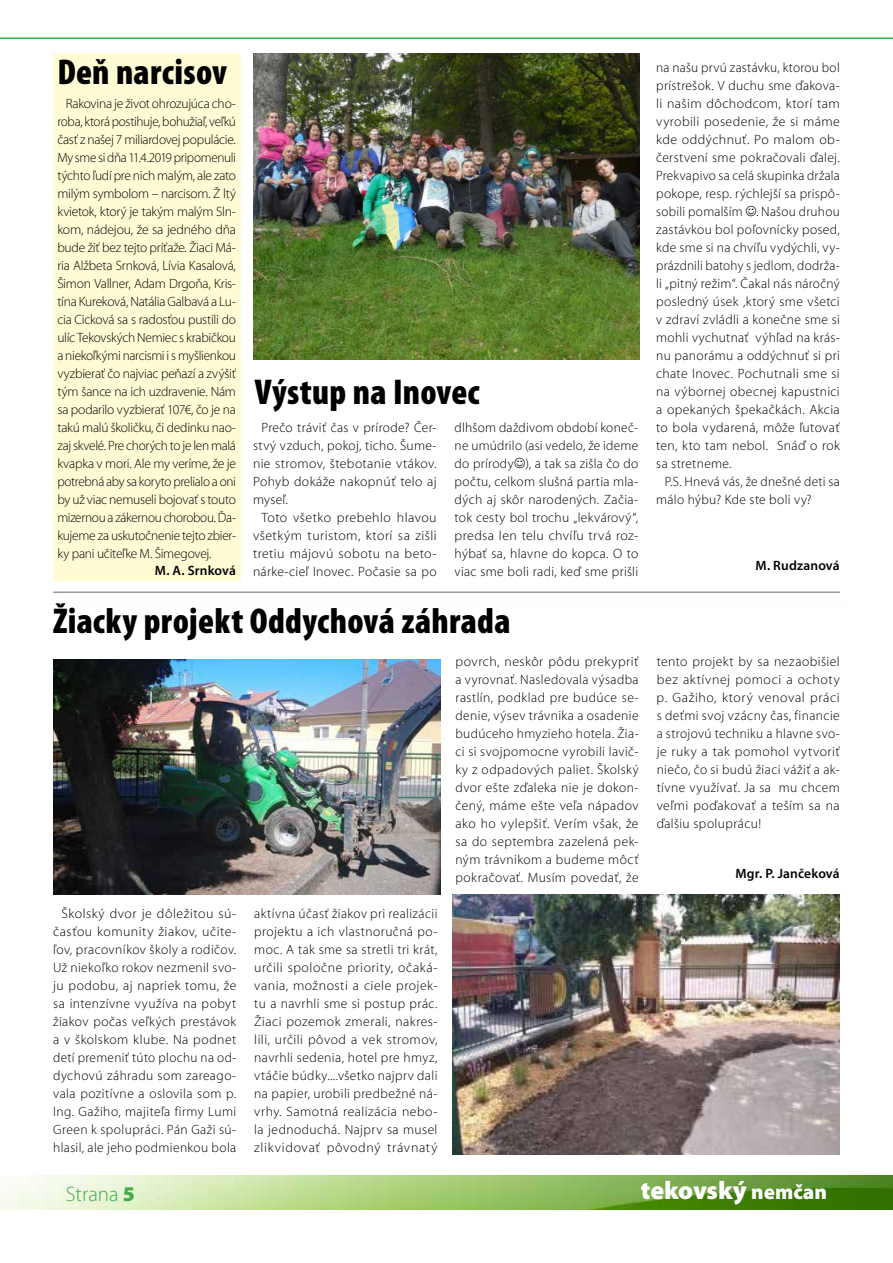
<style>
.page{position:relative;width:893px;height:1263px;background:#fff}
.page>*{position:absolute;margin:0;border:0;box-sizing:border-box;transform-origin:0 0}
.t1{font:900 condensed 36px "Mini Pro";letter-spacing:.01em;color:#000}
.t2{font:900 25.5px "Mini Pro";letter-spacing:-.005em;color:#fff}
.t3{font:300 21px "Mini Pro";color:#41ad49}
.t4{font:300 13.5px/18px "Mini Pro";letter-spacing:.025em;color:#000;text-align:justify}
.t5{font:600 13.5px "Mini Pro";letter-spacing:.01em;color:#000}
.s1{font-weight:900}
.s2{font-size:21px}
</style>
<div class="page">
<img style="left:0;top:1176px;width:893px;height:34px">
<hr style="left:0;top:38px;width:893px;height:1px;background:#41ad49">
<div style="left:53px;top:53px;width:187px;height:527px;background:#fffcd5"></div>
<img style="left:253px;top:53px;width:387px;height:306px">
<hr style="left:53px;top:592px;width:787px;height:1px;background:#000">
<img style="left:53px;top:659px;width:387px;height:235px">
<img style="left:453px;top:894px;width:387px;height:260px">
<h1 class="t1" style="left:57px;top:52px;width:171px">Deň narcisov</h1>
<p class="t4" style="left:57px;top:95px;width:180px;text-indent:9px">Rakovina je život ohrozujúca cho&shy;roba, ktorápostihuje,bohužiaľ, veľkú časť z našej 7 miliardovej populácie.<br>My sme si dňa 11.4.2019 pripomenuli týchto ľudí pre nich malým, ale zato milým symbolom – narcisom. Ž ltý kvietok, ktorý je takým malým Sln&shy;kom, nádejou, že sa jedného dňa bude žiť bez tejto príťaže. Žiaci Má&shy;ria Alžbeta Srnková, Lívia Kasalová, Šimon Vallner, Adam Drgoňa, Kris&shy;tína Kureková, Natália Galbavá a Lu&shy;cia Cicková sa s radosťou pustili do ulíc Tekovských Nemiec s krabičkou a niekoľkými narcismi i s myšlienkou vyzbierať čo najviac peňazí a zvýšiť tým šance na ich uzdravenie. Nám sa podarilo vyzbierať 107€, čo je na takú malú školičku, či dedinku nao&shy;zaj skvelé. Pre chorých to je len malá kvapka v mori. Ale my veríme, že je potrebná aby sa koryto prelialo a oni by už viac nemuseli bojovať s touto mizernou a zákernou chorobou.Ďa&shy;kujeme za uskutočnenie tejto zbier&shy;ky pani učiteľke M. Šimegovej.</p>
<p class="t5" style="left:155px;top:562px;width:83px">M. A. Srnková</p>
<h1 class="t1" style="left:255px;top:372px;width:226px">Výstup na Inovec</h1>
<p class="t4" style="left:253px;top:419px;width:185px;text-indent:9px">Prečo tráviť čas v prírode? Čer&shy;stvý vzduch, pokoj, ticho. Šume&shy;nie stromov, štebotanie vtákov.<br>Pohyb dokáže nakopnúť telo aj myseľ.</p>
<p class="t4" style="left:253px;top:509px;width:185px;text-indent:9px">Toto všetko prebehlo hlavou všetkým turistom, ktorí sa zišli tretiu májovú sobotu na beto&shy;nárke-cieľ Inovec. Počasie sa po</p>
<p class="t4" style="left:455px;top:419px;width:185px">dlhšom daždivom období koneč&shy;ne umúdrilo (asi vedelo, že ideme do prírody ), a tak sa zišla čo do počtu, celkom slušná partia mla&shy;dých aj skôr narodených. Začia&shy;tok cesty bol trochu „lekvárový“, predsa len telu chvíľu trvá roz&shy;hýbať sa, hlavne do kopca. O to viac sme boli radi, keď sme prišli</p>
<h1 class="t1" style="left:53px;top:601px;width:459px">Žiacky projekt Oddychová záhrada</h1>
<p class="t4" style="left:656px;top:59px;width:185px">na našu prvú zastávku, ktorou bol prístrešok. V duchu sme ďakova&shy;li našim dôchodcom, ktorí tam vyrobili posedenie, že si máme kde oddýchnuť. Po malom ob&shy;čerstvení sme pokračovali ďalej.<br>Prekvapivo sa celá skupinka držala pokope, resp. rýchlejší sa prispô&shy;sobili pomalším . Našou druhou zastávkou bol poľovnícky posed, kde sme si na chvíľu vydýchli, vy&shy;prázdnili batohy s jedlom, dodrža&shy;li „pitný režim“. Čakal nás náročný posledný úsek ,ktorý sme všetci v zdraví zvládli a konečne sme si mohli vychutnať výhľad na krás&shy;nu panorámu a oddýchnuť si pri chate Inovec. Pochutnali sme si na výbornej obecnej kapustnici a opekaných špekačkách. Akcia to bola vydarená, môže ľutovať ten, kto tam nebol. Snáď o rok sa stretneme.</p>
<p class="t4" style="left:656px;top:473px;width:185px;text-indent:9px">P.S. Hnevá vás, že dnešné deti sa málo hýbu? Kde ste boli vy?</p>
<p class="t5" style="left:756px;top:558px;width:86px">M. Rudzanová</p>
<p class="t4" style="left:53px;top:905px;width:185px;text-indent:9px">Školský dvor je dôležitou sú&shy;časťou komunity žiakov, učite&shy;ľov, pracovníkov školy a rodičov.<br>Už niekoľko rokov nezmenil svo&shy;ju podobu, aj napriek tomu, že sa intenzívne využíva na pobyt žiakov počas veľkých prestávok a v školskom klube. Na podnet detí premeniť túto plochu na od&shy;dychovú záhradu som zareago&shy;vala pozitívne a oslovila som p.<br>Ing. Gažiho, majiteľa firmy Lumi Green k spolupráci. Pán Gaži sú&shy;hlasil, ale jeho podmienkou bola</p>
<p class="t4" style="left:254px;top:905px;width:185px">aktívna účasť žiakov pri realizácii projektu a ich vlastnoručná po&shy;moc. A tak sme sa stretli tri krát, určili spoločne priority, očaká&shy;vania, možnosti a ciele projek&shy;tu a navrhli sme si postup prác.<br>Žiaci pozemok zmerali, nakres&shy;lili, určili pôvod a vek stromov, navrhli sedenia, hotel pre hmyz, vtáčie búdky....všetko najprv dali na papier, urobili predbežné ná&shy;vrhy. Samotná realizácia nebo&shy;la jednoduchá. Najprv sa musel zlikvidovať pôvodný trávnatý</p>
<p class="t4" style="left:455px;top:653px;width:185px">povrch, neskôr pôdu prekypriť a vyrovnať. Nasledovala výsadba rastlín, podklad pre budúce se&shy;denie, výsev trávnika a osadenie budúceho hmyzieho hotela. Žia&shy;ci si svojpomocne vyrobili lavič&shy;ky z odpadových paliet. Školský dvor ešte zďaleka nie je dokon&shy;čený, máme ešte veľa nápadov ako ho vylepšiť. Verím však, že sa do septembra zazelená pek&shy;ným trávnikom a budeme môcť pokračovať. Musím povedať, že</p>
<p class="t4" style="left:657px;top:653px;width:185px">tento projekt by sa nezaobišiel bez aktívnej pomoci a ochoty p. Gažiho, ktorý venoval práci s deťmi svoj vzácny čas, financie a strojovú techniku a hlavne svo&shy;je ruky a tak pomohol vytvoriť niečo, čo si budú žiaci vážiť a ak&shy;tívne využívať. Ja sa mu chcem veľmi poďakovať a teším sa na ďalšiu spoluprácu!</p>
<p class="t5" style="left:735px;top:865px;width:106px">Mgr. P. Jančeková</p>
<h3 class="t3" style="left:66px;top:1182px;width:70px">Strana <span class="s1">5</span></h3>
<h2 class="t2" style="left:641px;top:1176px;width:188px">tekovský <span class="s2">nemčan</span></h2>
</div>
